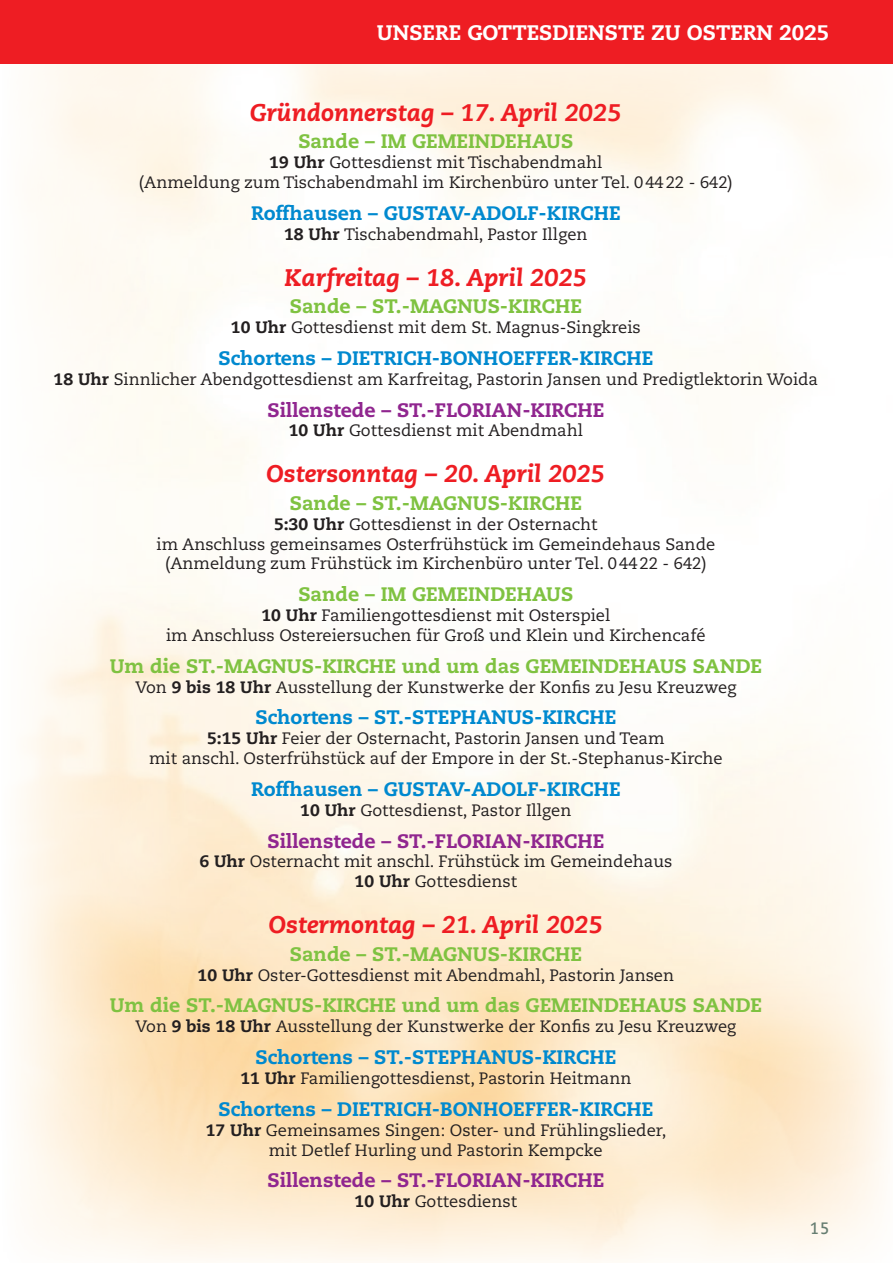
<style>
.page{position:relative;width:893px;height:1263px;background:#fff}
.page>*{position:absolute;margin:0;border:0;box-sizing:border-box;transform-origin:0 0}
.t1{font:italic 800 24px "Caecilia LT Pro 86";color:#ee1d23}
.t2{font:800 21px "Caecilia LT Pro 85";color:#fff}
.t3{font:800 19.5px "Caecilia LT Pro 85";color:#7fc241}
.t4{font:800 19.5px "Caecilia LT Pro 85";color:#0089cf}
.t5{font:800 19.5px "Caecilia LT Pro 85";color:#90268f}
.t6{font:16.5px/19.8px "Caecilia LT Pro 55 Roman";color:#231f20;text-align:center}
.t7{font:700 16.5px "Caecilia LT Pro 75";color:#667d71;scale:.89 1}
.s1{font-family:"Caecilia LT Pro 85";font-weight:800}
</style>
<div class="page">
<div style="left:0;top:0;width:893px;height:64px;background:#ee1d23"></div>
<p class="t2" style="left:377px;top:18px;width:454px">UNSERE GOTTESDIENSTE ZU OSTERN 2025</p>
<h1 class="t1" style="left:250px;top:96px;width:373px">Gründonnerstag – 17. April 2025</h1>
<p class="t3" style="left:298px;top:128px;width:277px">Sande – IM GEMEINDEHAUS</p>
<p class="t6" style="left:139px;top:152px;width:595px"><span class="s1">19 Uhr</span> Gottesdienst mit Tischabendmahl<br>(Anmeldung zum Tischabendmahl im Kirchenbüro unter Tel. 04422 - 642)</p>
<p class="t4" style="left:251px;top:200px;width:371px">Roffhausen – GUSTAV-ADOLF-KIRCHE</p>
<p class="t6" style="left:284px;top:224px;width:305px"><span class="s1">18 Uhr</span> Tischabendmahl, Pastor Illgen</p>
<h1 class="t1" style="left:285px;top:261px;width:304px">Karfreitag – 18. April 2025</h1>
<p class="t3" style="left:290px;top:293px;width:294px">Sande – ST.-MAGNUS-KIRCHE</p>
<p class="t6" style="left:231px;top:317px;width:411px"><span class="s1">10 Uhr</span> Gottesdienst mit dem St. Magnus-Singkreis</p>
<p class="t4" style="left:218px;top:345px;width:436px">Schortens – DIETRICH-BONHOEFFER-KIRCHE</p>
<p class="t6" style="left:54px;top:369px;width:766px"><span class="s1">18 Uhr</span> Sinnlicher Abendgottesdienst am Karfreitag, Pastorin Jansen und Predigtlektorin Woida</p>
<p class="t5" style="left:267px;top:396px;width:338px">Sillenstede – ST.-FLORIAN-KIRCHE</p>
<p class="t6" style="left:289px;top:421px;width:295px"><span class="s1">10 Uhr</span> Gottesdienst mit Abendmahl</p>
<h1 class="t1" style="left:267px;top:457px;width:340px">Ostersonntag – 20. April 2025</h1>
<p class="t3" style="left:290px;top:490px;width:294px">Sande – ST.-MAGNUS-KIRCHE</p>
<p class="t6" style="left:156px;top:514px;width:560px"><span class="s1">5:30 Uhr</span> Gottesdienst in der Osternacht<br>im Anschluss gemeinsames Osterfrühstück im Gemeindehaus Sande (Anmeldung zum Frühstück im Kirchenbüro unter Tel. 04422 - 642)</p>
<p class="t3" style="left:298px;top:581px;width:277px">Sande – IM GEMEINDEHAUS</p>
<p class="t6" style="left:166px;top:605px;width:541px"><span class="s1">10 Uhr</span> Familiengottesdienst mit Osterspiel<br>im Anschluss Ostereiersuchen für Groß und Klein und Kirchencafé</p>
<p class="t3" style="left:110px;top:652px;width:654px">Um die ST.-MAGNUS-KIRCHE und um das GEMEINDEHAUS SANDE</p>
<p class="t6" style="left:135px;top:677px;width:602px">Von <span class="s1">9 bis 18 Uhr</span> Ausstellung der Kunstwerke der Konfis zu Jesu Kreuzweg</p>
<p class="t4" style="left:255px;top:704px;width:362px">Schortens – ST.-STEPHANUS-KIRCHE</p>
<p class="t6" style="left:149px;top:728px;width:575px"><span class="s1">5:15 Uhr</span> Feier der Osternacht, Pastorin Jansen und Team<br>mit anschl. Osterfrühstück auf der Empore in der St.-Stephanus-Kirche</p>
<p class="t4" style="left:251px;top:776px;width:371px">Roffhausen – GUSTAV-ADOLF-KIRCHE</p>
<p class="t6" style="left:300px;top:800px;width:273px"><span class="s1">10 Uhr</span> Gottesdienst, Pastor Illgen</p>
<p class="t5" style="left:267px;top:827px;width:338px">Sillenstede – ST.-FLORIAN-KIRCHE</p>
<p class="t6" style="left:199px;top:851px;width:474px"><span class="s1">6 Uhr</span> Osternacht mit anschl. Frühstück im Gemeindehaus<br><span class="s1">10 Uhr</span> Gottesdienst</p>
<h1 class="t1" style="left:269px;top:908px;width:336px">Ostermontag – 21. April 2025</h1>
<p class="t3" style="left:290px;top:940px;width:294px">Sande – ST.-MAGNUS-KIRCHE</p>
<p class="t6" style="left:198px;top:965px;width:478px"><span class="s1">10 Uhr</span> Oster-Gottesdienst mit Abendmahl, Pastorin Jansen</p>
<p class="t3" style="left:110px;top:992px;width:654px">Um die ST.-MAGNUS-KIRCHE und um das GEMEINDEHAUS SANDE</p>
<p class="t6" style="left:136px;top:1016px;width:602px">Von <span class="s1">9 bis 18 Uhr</span> Ausstellung der Kunstwerke der Konfis zu Jesu Kreuzweg</p>
<p class="t4" style="left:255px;top:1044px;width:362px">Schortens – ST.-STEPHANUS-KIRCHE</p>
<p class="t6" style="left:240px;top:1068px;width:392px"><span class="s1">11 Uhr</span> Familiengottesdienst, Pastorin Heitmann</p>
<p class="t4" style="left:218px;top:1095px;width:436px">Schortens – DIETRICH-BONHOEFFER-KIRCHE</p>
<p class="t6" style="left:206px;top:1120px;width:462px"><span class="s1">17 Uhr</span> Gemeinsames Singen: Oster- und Frühlingslieder, mit Detlef Hurling und Pastorin Kempcke</p>
<p class="t5" style="left:267px;top:1167px;width:338px">Sillenstede – ST.-FLORIAN-KIRCHE</p>
<p class="t6" style="left:355px;top:1191px;width:164px"><span class="s1">10 Uhr</span> Gottesdienst</p>
<p class="t7" style="left:810px;top:1217px;width:23px">15</p>
</div>
